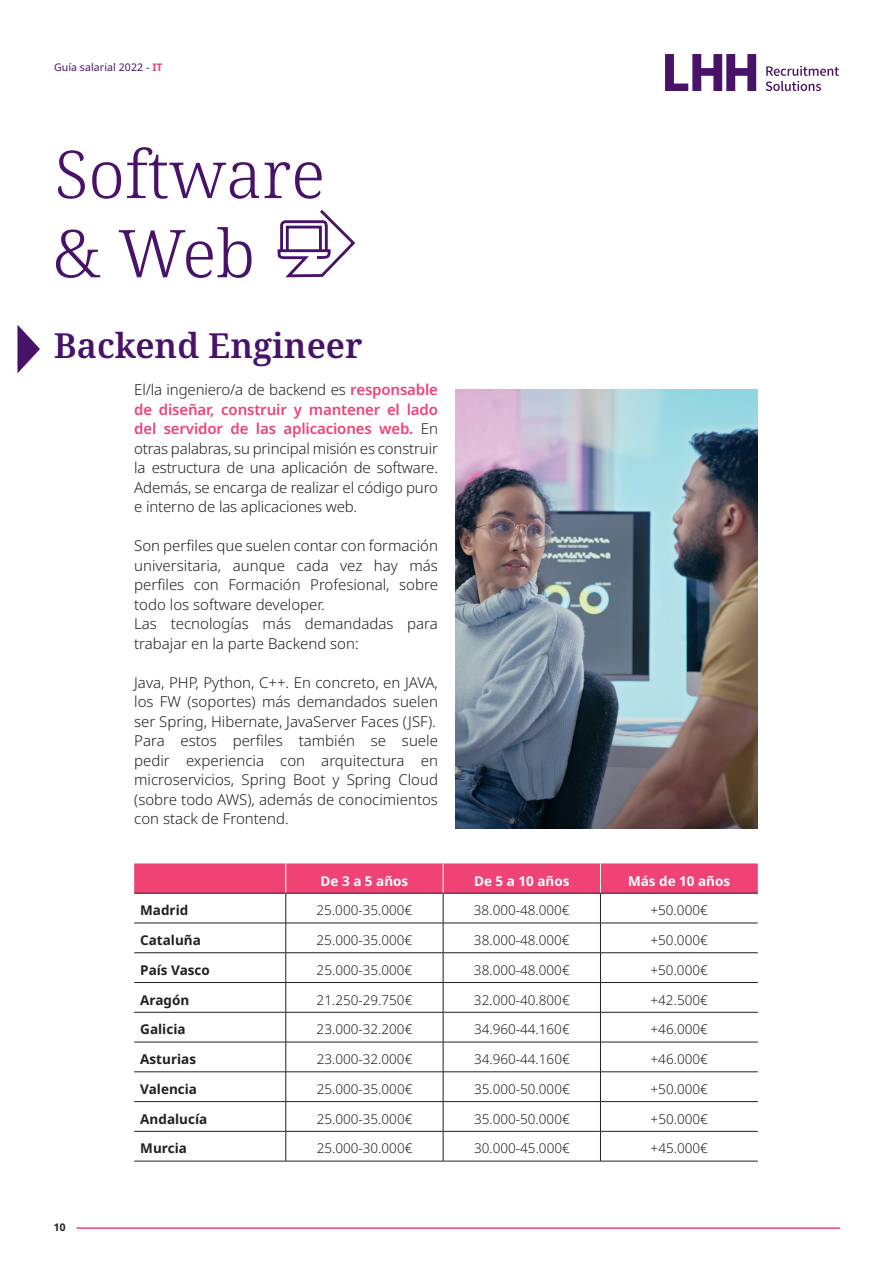
<style>
.page{position:relative;width:893px;height:1263px;background:#fff}
.page>*{position:absolute;margin:0;border:0;box-sizing:border-box;transform-origin:0 0}
.t1{font:300 66px/79.2px "Noto Serif";color:#471268}
.t2{font:600 34.5px "Noto Serif";color:#471268}
.t3{font:300 15px/19.5px "Noto Sans";color:#231f20}
.t4{font:300 13.5px "Noto Sans";color:#231f20}
.t5{font:700 13.5px "Noto Sans";color:#231f20}
.t6{font:700 13.5px "Noto Sans";color:#fff}
.t7{font:10.5px "Noto Sans";letter-spacing:.01em;color:#471268}
.t8{font:700 10.5px "Noto Sans";color:#231f20}
.s1{font-weight:700;color:#ef4275}
.s2{font-weight:600;color:#ef4275}
</style>
<div class="page">
<hr style="left:77px;top:1227px;width:763px;height:2px;background:#ef4275">
<svg style="left:665px;top:54px;width:91px;height:37px"></svg>
<svg style="left:766px;top:66px;width:73px;height:25px"></svg>
<svg style="left:17px;top:325px;width:23px;height:48px"></svg>
<svg style="left:134px;top:863px;width:624px;height:30px;background:#ed4476"></svg>
<hr style="left:286px;top:863px;width:1px;height:30px;background:#fff">
<hr style="left:443px;top:863px;width:1px;height:30px;background:#fff">
<hr style="left:600px;top:863px;width:1px;height:30px;background:#fff">
<hr style="left:134px;top:893px;width:152px;height:1px;background:#231f20">
<hr style="left:286px;top:893px;width:157px;height:1px;background:#231f20">
<hr style="left:286px;top:893px;width:1px;height:30px;background:#231f20">
<hr style="left:443px;top:893px;width:157px;height:1px;background:#231f20">
<hr style="left:443px;top:893px;width:1px;height:30px;background:#231f20">
<hr style="left:600px;top:893px;width:158px;height:1px;background:#231f20">
<hr style="left:600px;top:893px;width:1px;height:30px;background:#231f20">
<hr style="left:134px;top:923px;width:152px;height:1px;background:#231f20">
<hr style="left:286px;top:923px;width:157px;height:1px;background:#231f20">
<hr style="left:443px;top:923px;width:157px;height:1px;background:#231f20">
<hr style="left:600px;top:923px;width:158px;height:1px;background:#231f20">
<hr style="left:134px;top:952px;width:152px;height:1px;background:#231f20">
<hr style="left:286px;top:952px;width:157px;height:1px;background:#231f20">
<hr style="left:443px;top:952px;width:157px;height:1px;background:#231f20">
<hr style="left:600px;top:952px;width:158px;height:1px;background:#231f20">
<hr style="left:134px;top:982px;width:152px;height:1px;background:#231f20">
<hr style="left:286px;top:982px;width:157px;height:1px;background:#231f20">
<svg style="left:286px;top:923px;width:1px;height:89px"></svg>
<hr style="left:443px;top:982px;width:157px;height:1px;background:#231f20">
<svg style="left:443px;top:923px;width:1px;height:89px"></svg>
<hr style="left:600px;top:982px;width:158px;height:1px;background:#231f20">
<svg style="left:600px;top:923px;width:1px;height:89px"></svg>
<hr style="left:134px;top:1012px;width:152px;height:1px;background:#231f20">
<hr style="left:286px;top:1012px;width:157px;height:1px;background:#231f20">
<hr style="left:286px;top:1012px;width:1px;height:30px;background:#231f20">
<hr style="left:443px;top:1012px;width:157px;height:1px;background:#231f20">
<hr style="left:443px;top:1012px;width:1px;height:30px;background:#231f20">
<hr style="left:600px;top:1012px;width:158px;height:1px;background:#231f20">
<hr style="left:600px;top:1012px;width:1px;height:30px;background:#231f20">
<hr style="left:134px;top:1042px;width:152px;height:1px;background:#231f20">
<hr style="left:286px;top:1042px;width:157px;height:1px;background:#231f20">
<hr style="left:443px;top:1042px;width:157px;height:1px;background:#231f20">
<hr style="left:600px;top:1042px;width:158px;height:1px;background:#231f20">
<hr style="left:134px;top:1071px;width:152px;height:1px;background:#231f20">
<hr style="left:286px;top:1071px;width:157px;height:1px;background:#231f20">
<hr style="left:443px;top:1071px;width:157px;height:1px;background:#231f20">
<hr style="left:600px;top:1071px;width:158px;height:1px;background:#231f20">
<hr style="left:134px;top:1101px;width:152px;height:1px;background:#231f20">
<hr style="left:286px;top:1101px;width:157px;height:1px;background:#231f20">
<svg style="left:286px;top:1042px;width:1px;height:89px"></svg>
<hr style="left:443px;top:1101px;width:157px;height:1px;background:#231f20">
<svg style="left:443px;top:1042px;width:1px;height:89px"></svg>
<hr style="left:600px;top:1101px;width:158px;height:1px;background:#231f20">
<svg style="left:600px;top:1042px;width:1px;height:89px"></svg>
<hr style="left:134px;top:1131px;width:152px;height:1px;background:#231f20">
<hr style="left:286px;top:1131px;width:157px;height:1px;background:#231f20">
<hr style="left:286px;top:1131px;width:1px;height:30px;background:#231f20">
<hr style="left:443px;top:1131px;width:157px;height:1px;background:#231f20">
<hr style="left:443px;top:1131px;width:1px;height:30px;background:#231f20">
<hr style="left:600px;top:1131px;width:158px;height:1px;background:#231f20">
<hr style="left:600px;top:1131px;width:1px;height:30px;background:#231f20">
<hr style="left:134px;top:1161px;width:152px;height:1px;background:#231f20">
<hr style="left:286px;top:1161px;width:157px;height:1px;background:#231f20">
<hr style="left:443px;top:1161px;width:157px;height:1px;background:#231f20">
<hr style="left:600px;top:1161px;width:158px;height:1px;background:#231f20">
<img style="left:455px;top:389px;width:303px;height:439px">
<svg style="left:277px;top:210px;width:79px;height:68px"></svg>
<div style="left:286px;top:226px;width:36px;height:26px;border:3px solid #471268"></div>
<p class="t7" style="left:54px;top:61px;width:110px">Guía salarial 2022 - <span class="s1">IT</span></p>
<h1 class="t1" style="left:54px;top:137px;width:273px">Software &amp; Web</h1>
<h2 class="t2" style="left:54px;top:322px;width:310px">Backend Engineer</h2>
<p class="t3" style="left:134px;top:380px;width:305px;text-align:justify">El/la ingeniero/a de backend es <span class="s2">responsable de diseñar, construir y mantener el lado del servidor de las aplicaciones web.</span> En otras palabras, su principal misión es construir la estructura de una aplicación de software.<br>Además, se encarga de realizar el código puro e interno de las aplicaciones web.</p>
<p class="t3" style="left:134px;top:536px;width:305px">Son perfiles que suelen contar con formación universitaria, aunque cada vez hay más perfiles con Formación Profesional, sobre todo los software developer.<br>Las tecnologías más demandadas para trabajar en la parte Backend son:</p>
<p class="t3" style="left:134px;top:673px;width:305px">Java, PHP, Python, C++. En concreto, en JAVA, los FW (soportes) más demandados suelen ser Spring, Hibernate, JavaServer Faces (JSF).<br>Para estos perfiles también se suele pedir experiencia con arquitectura en microservicios, Spring Boot y Spring Cloud (sobre todo AWS), además de conocimientos con stack de Frontend.</p>
<p class="t6" style="left:321px;top:873px;width:89px">De 3 a 5 años</p>
<p class="t6" style="left:474px;top:873px;width:97px">De 5 a 10 años</p>
<p class="t6" style="left:628px;top:873px;width:104px">Más de 10 años</p>
<p class="t8" style="left:54px;top:1221px;width:13px">10</p>
<p class="t5" style="left:140px;top:903px;width:50px">Madrid</p>
<p class="t4" style="left:317px;top:903px;width:97px">25.000-35.000€</p>
<p class="t4" style="left:474px;top:903px;width:97px">38.000-48.000€</p>
<p class="t4" style="left:650px;top:903px;width:59px">+50.000€</p>
<p class="t5" style="left:140px;top:932px;width:62px">Cataluña</p>
<p class="t4" style="left:317px;top:932px;width:97px">25.000-35.000€</p>
<p class="t4" style="left:474px;top:932px;width:97px">38.000-48.000€</p>
<p class="t4" style="left:650px;top:932px;width:59px">+50.000€</p>
<p class="t5" style="left:140px;top:962px;width:71px">País Vasco</p>
<p class="t4" style="left:317px;top:962px;width:97px">25.000-35.000€</p>
<p class="t4" style="left:474px;top:962px;width:97px">38.000-48.000€</p>
<p class="t4" style="left:651px;top:962px;width:59px">+50.000€</p>
<p class="t5" style="left:140px;top:992px;width:51px">Aragón</p>
<p class="t4" style="left:317px;top:992px;width:97px">21.250-29.750€</p>
<p class="t4" style="left:474px;top:992px;width:97px">32.000-40.800€</p>
<p class="t4" style="left:651px;top:992px;width:59px">+42.500€</p>
<p class="t5" style="left:140px;top:1022px;width:47px">Galicia</p>
<p class="t4" style="left:317px;top:1022px;width:97px">23.000-32.200€</p>
<p class="t4" style="left:474px;top:1022px;width:97px">34.960-44.160€</p>
<p class="t4" style="left:651px;top:1022px;width:59px">+46.000€</p>
<p class="t5" style="left:140px;top:1051px;width:57px">Asturias</p>
<p class="t4" style="left:317px;top:1051px;width:97px">23.000-32.000€</p>
<p class="t4" style="left:474px;top:1051px;width:97px">34.960-44.160€</p>
<p class="t4" style="left:651px;top:1051px;width:59px">+46.000€</p>
<p class="t5" style="left:140px;top:1081px;width:58px">Valencia</p>
<p class="t4" style="left:317px;top:1081px;width:97px">25.000-35.000€</p>
<p class="t4" style="left:474px;top:1081px;width:97px">35.000-50.000€</p>
<p class="t4" style="left:651px;top:1081px;width:59px">+50.000€</p>
<p class="t5" style="left:140px;top:1111px;width:69px">Andalucía</p>
<p class="t4" style="left:317px;top:1111px;width:97px">25.000-35.000€</p>
<p class="t4" style="left:474px;top:1111px;width:97px">35.000-50.000€</p>
<p class="t4" style="left:651px;top:1111px;width:59px">+50.000€</p>
<p class="t5" style="left:140px;top:1141px;width:48px">Murcia</p>
<p class="t4" style="left:317px;top:1141px;width:97px">25.000-30.000€</p>
<p class="t4" style="left:474px;top:1141px;width:97px">30.000-45.000€</p>
<p class="t4" style="left:651px;top:1141px;width:59px">+45.000€</p>
</div>
